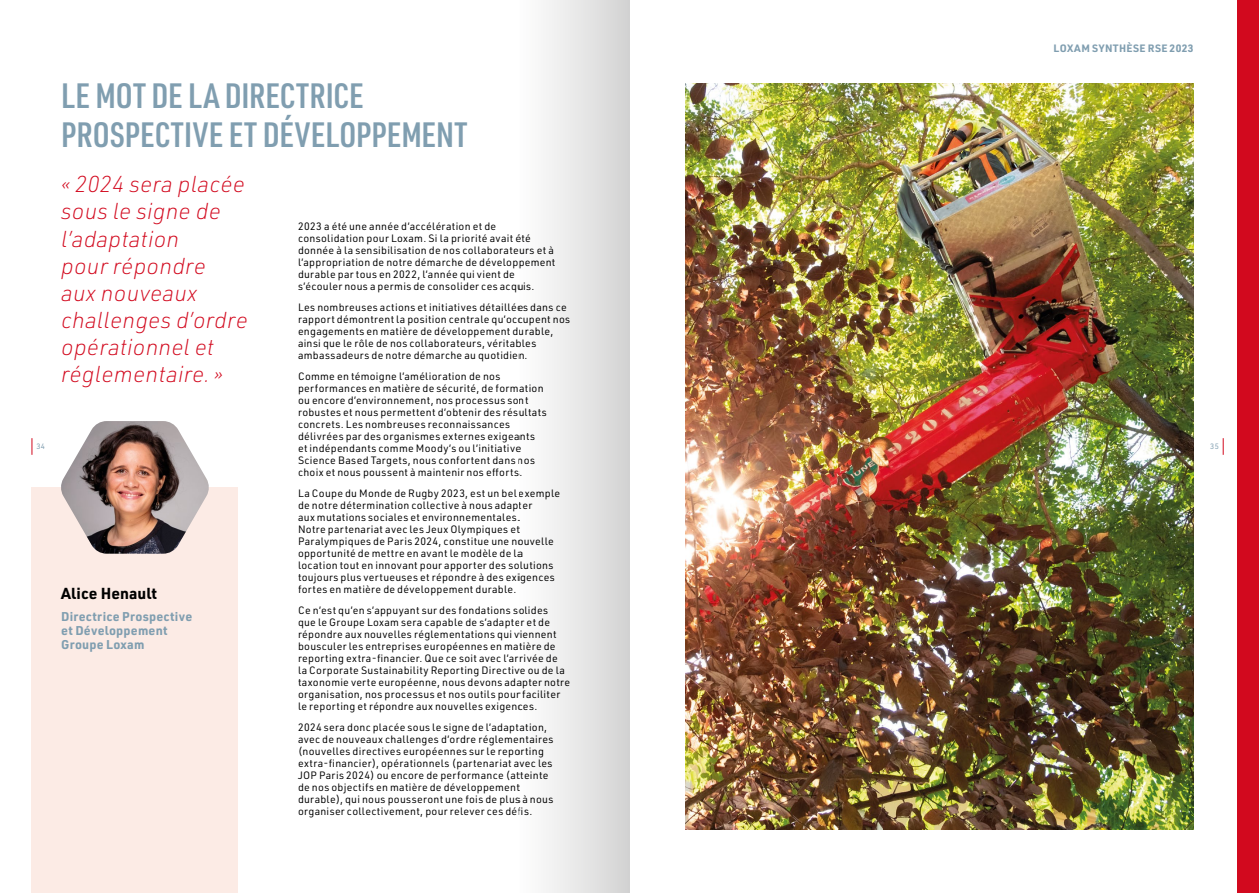
<style>
.page{position:relative;width:1259px;height:893px;background:#fff}
.page>*{position:absolute;margin:0;border:0;box-sizing:border-box;transform-origin:0 0}
.t1{font:600 34.5px/39.6px "URWDIN Cond";letter-spacing:.005em;color:#809eb0}
.t2{font:italic 200 22.65px/27.2px "URWDIN";letter-spacing:.01em;color:#d2091e}
.t3{font:700 15.6px "URWDIN";letter-spacing:.005em;color:#000}
.t4{font:700 12.45px/13.5px "URWDIN";letter-spacing:.02em;color:#809eb0}
.t5{font:10.5px/12px "URWDIN";letter-spacing:.025em;color:#000}
.t6{font:700 10.5px "URWDIN";letter-spacing:.045em;color:#809eb0}
.t7{font:7.65px "URWDIN";color:#809eb0}
</style>
<div class="page">
<div style="left:32px;top:487px;width:206px;height:406px;background:#fcebe5"></div>
<img style="left:61px;top:421px;width:148px;height:133px">
<img style="left:686px;top:83px;width:507px;height:746px">
<div style="left:1236px;top:0;width:23px;height:893px;background:#d2091e"></div>
<svg style="left:1223px;top:438px;width:1px;height:17px"></svg>
<svg style="left:32px;top:438px;width:1px;height:17px"></svg>
<div style="left:520px;top:0;width:109px;height:893px;background:linear-gradient(to right,#fff,#d4d4d3)"></div>
<h1 class="t1" style="left:61px;top:74px;width:408px">LE MOT DE LA DIRECTRICE<br>PROSPECTIVE ET DÉVELOPPEMENT</h1>
<p class="t6" style="left:1053px;top:41px;width:141px">LOXAM SYNTHÈSE RSE 2023</p>
<h2 class="t2" style="left:61px;top:170px;width:188px">« 2024 sera placée sous le signe de l’adaptation<br>pour répondre<br>aux nouveaux challenges d’ordre opérationnel et réglementaire. »</h2>
<p class="t5" style="left:298px;top:220px;width:259px">2023 a été une année d’accélération et de consolidation pour Loxam. Si la priorité avait été donnée à la sensibilisation de nos collaborateurs et à l’appropriation de notre démarche de développement durable par tous en 2022, l’année qui vient de s’écouler nous a permis de consolider ces acquis.</p>
<p class="t5" style="left:298px;top:301px;width:274px">Les nombreuses actions et initiatives détaillées dans ce rapport démontrent la position centrale qu’occupent nos engagements en matière de développement durable, ainsi que le rôle de nos collaborateurs, véritables ambassadeurs de notre démarche au quotidien.</p>
<p class="t5" style="left:298px;top:370px;width:250px">Comme en témoigne l’amélioration de nos performances en matière de sécurité, de formation ou encore d’environnement, nos processus sont robustes et nous permettent d’obtenir des résultats concrets. Les nombreuses reconnaissances délivrées par des organismes externes exigeants et indépendants comme Moody’s ou l’initiative Science Based Targets, nous confortent dans nos choix et nous poussent à maintenir nos efforts.</p>
<p class="t5" style="left:298px;top:487px;width:264px">La Coupe du Monde de Rugby 2023, est un bel exemple de notre détermination collective à nous adapter<br>aux mutations sociales et environnementales.<br>Notre partenariat avec les Jeux Olympiques et Paralympiques de Paris 2024, constitue une nouvelle opportunité de mettre en avant le modèle de la location tout en innovant pour apporter des solutions toujours plus vertueuses et répondre à des exigences fortes en matière de développement durable.</p>
<p class="t5" style="left:298px;top:604px;width:274px">Ce n’est qu’en s’appuyant sur des fondations solides<br>que le Groupe Loxam sera capable de s’adapter et de répondre aux nouvelles réglementations qui viennent bousculer les entreprises européennes en matière de reporting extra-financier. Que ce soit avec l’arrivée de<br>la Corporate Sustainability Reporting Directive ou de la taxonomie verte européenne, nous devons adapter notre organisation, nos processus et nos outils pour faciliter le reporting et répondre aux nouvelles exigences.</p>
<p class="t5" style="left:298px;top:720px;width:257px">2024 sera donc placée sous le signe de l’adaptation, avec de nouveaux challenges d’ordre réglementaires (nouvelles directives européennes sur le reporting extra-financier), opérationnels (partenariat avec les JOP Paris 2024) ou encore de performance (atteinte de nos objectifs en matière de développement durable), qui nous pousseront une fois de plus à nous organiser collectivement, pour relever ces défis.</p>
<p class="t7" style="left:36px;top:441px;width:10px">34</p>
<p class="t7" style="left:1210px;top:441px;width:10px">35</p>
<h3 class="t3" style="left:61px;top:583px;width:97px">Alice Henault</h3>
<p class="t4" style="left:61px;top:610px;width:133px">Directrice Prospective et Développement<br>Groupe Loxam</p>
</div>
